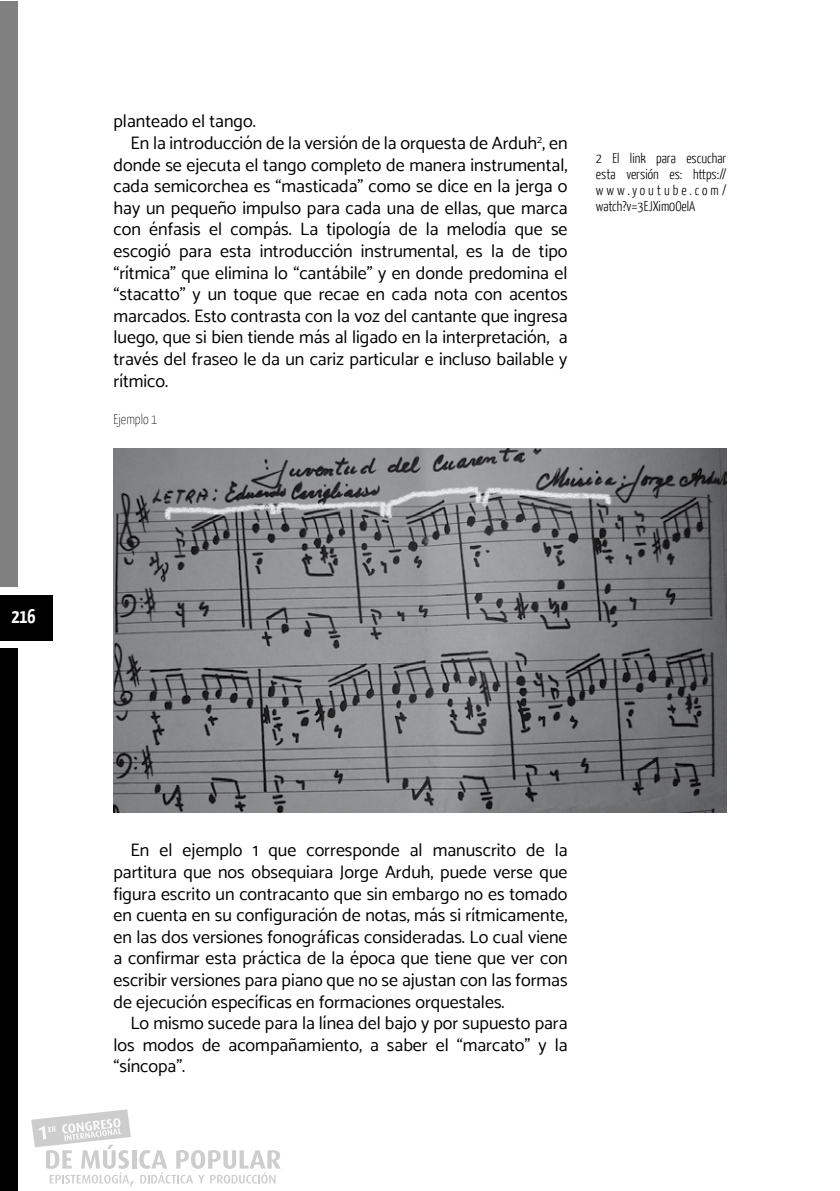
<style>
.page{position:relative;width:840px;height:1191px;background:#fff}
.page>*{position:absolute;margin:0;border:0;box-sizing:border-box;transform-origin:0 0}
.t1{font:700 20px "Yanone Kaffeesatz";color:#fff}
.t2{font:18px/21.6px "Catamaran";color:#000;text-align:justify}
.t3{font:300 14px/16px "Yanone Kaffeesatz";color:#000;text-align:justify}
.t4{font:100 14px "Yanone Kaffeesatz";color:#000}
</style>
<div class="page">
<div style="left:0;top:1px;width:17px;height:586px;background:#808080"></div>
<div style="left:0;top:648px;width:17px;height:543px;background:#000"></div>
<hr style="left:132px;top:1150px;width:4px;height:18px;background:#cdcdcd">
<svg style="left:31px;top:1109px;width:102px;height:77px"></svg>
<svg style="left:139px;top:1150px;width:141px;height:33px"></svg>
<div style="left:0;top:595px;width:53px;height:45px;background:#000"></div>
<img style="left:113px;top:448px;width:613px;height:364px">
<p class="t1" style="left:11px;top:604px;width:25px">216</p>
<p class="t2" style="left:113px;top:110px;width:144px">planteado el tango.</p>
<p class="t2" style="left:130px;top:132px;width:438px">En la introducción de la versión de la orquesta de Arduh<sup>2</sup>, en</p>
<p class="t2" style="left:113px;top:153px;width:455px">donde se ejecuta el tango completo de manera instrumental,</p>
<p class="t2" style="left:113px;top:175px;width:455px">cada semicorchea es “masticada” como se dice en la jerga o</p>
<p class="t2" style="left:113px;top:197px;width:455px">hay un pequeño impulso para cada una de ellas, que marca</p>
<p class="t2" style="left:113px;top:218px;width:455px">con énfasis el compás. La tipología de la melodía que se</p>
<p class="t2" style="left:113px;top:240px;width:455px">escogió para esta introducción instrumental, es la de tipo</p>
<p class="t2" style="left:113px;top:261px;width:455px">“rítmica” que elimina lo “cantábile” y en donde predomina el</p>
<p class="t2" style="left:113px;top:283px;width:455px">“stacatto” y un toque que recae en cada nota con acentos</p>
<p class="t2" style="left:113px;top:305px;width:455px">marcados. Esto contrasta con la voz del cantante que ingresa</p>
<p class="t2" style="left:113px;top:326px;width:455px">luego, que si bien tiende más al ligado en la interpretación, a</p>
<p class="t2" style="left:113px;top:348px;width:455px">través del fraseo le da un cariz particular e incluso bailable y</p>
<p class="t2" style="left:113px;top:369px;width:56px">rítmico.</p>
<p class="t4" style="left:113px;top:411px;width:45px">Ejemplo 1</p>
<p class="t3" style="left:595px;top:150px;width:132px">2 El link para escuchar esta versión es: https:// www.youtube.com/ watch?v=3EJXim0OelA</p>
<p class="t2" style="left:113px;top:839px;width:455px;text-indent:17px">En el ejemplo 1 que corresponde al manuscrito de la partitura que nos obsequiara Jorge Arduh, puede verse que figura escrito un contracanto que sin embargo no es tomado en cuenta en su configuración de notas, más si rítmicamente, en las dos versiones fonográficas consideradas. Lo cual viene a confirmar esta práctica de la época que tiene que ver con escribir versiones para piano que no se ajustan con las formas de ejecución específicas en formaciones orquestales.</p>
<p class="t2" style="left:113px;top:1012px;width:455px;text-indent:17px">Lo mismo sucede para la línea del bajo y por supuesto para los modos de acompañamiento, a saber el “marcato” y la “síncopa”.</p>
</div>
